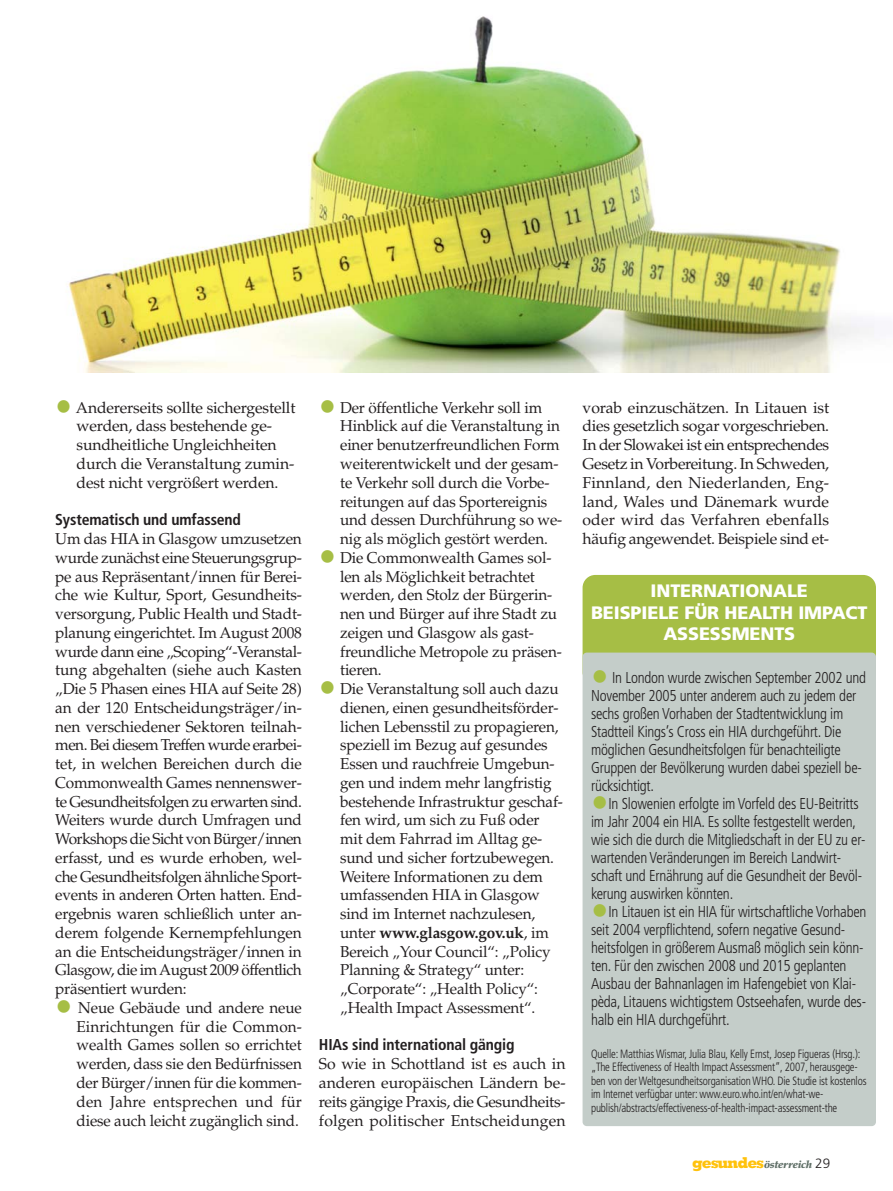
<style>
.page{position:relative;width:893px;height:1191px;background:#fff}
.page>*{position:absolute;margin:0;border:0;box-sizing:border-box;transform-origin:0 0}
.t1{font:900 18px/21.6px "Frutiger";letter-spacing:-.005em;color:#fff;text-align:center}
.t2{font:15.75px/18.8px "Palatino";letter-spacing:-.01em;color:#231f20}
.t3{font:300 condensed 15.75px/18px "Frutiger";letter-spacing:-.015em;color:#231f20;scale:.95 1}
.t4{font:700 condensed 15.75px "Frutiger";letter-spacing:-.01em;color:#231f20}
.t5{font:300 condensed 12px/13.5px "Frutiger";letter-spacing:-.015em;color:#231f20;scale:.92 1}
.t6{font:italic 900 10.5px "Palatino";letter-spacing:-.02em;color:#5e6e66}
.s1{font-family:"Frutiger";font-weight:300;font-stretch:condensed;font-size:36px;color:#a6be45}
.s2{font-weight:700}
.s3{font-size:36px;color:#a6be45}
.s4{font-family:"Memphis";font-weight:800;font-style:normal;font-size:15px;color:#ffc20d}
.s5{font-family:"Frutiger";font-weight:300;font-style:normal;font-size:13.5px;color:#231f20}
</style>
<div class="page">
<img style="left:68px;top:16px;width:806px;height:356px">
<div style="left:583px;top:575px;width:293px;height:110px;background:#a6be45;border-radius:13px"></div>
<div style="left:583px;top:652px;width:293px;height:474px;background:#c4cdc9;border-radius:4px"></div>
<p class="t2" style="left:77px;top:400px;width:220px;text-indent:-21px"><span class="s1">•</span> Andererseits sollte sichergestellt werden, dass bestehende ge&shy;sundheitliche Ungleichheiten durch die Veranstaltung zumin&shy;dest nicht vergrößert werden.</p>
<p class="t4" style="left:55px;top:513px;width:187px">Systematisch und umfassend</p>
<p class="t2" style="left:55px;top:531px;width:248px;text-align:justify">Um das HIA in Glasgow umzusetzen wurde zunächst eine Steuerungsgrup&shy;pe aus Repräsentant/innen für Berei&shy;che wie Kultur, Sport, Gesundheits&shy;versorgung, Public Health und Stadt&shy;planung eingerichtet. Im August 2008 wurde dann eine „Scoping“-Veranstal&shy;tung abgehalten (siehe auch Kasten „Die 5 Phasen eines HIA auf Seite 28) an der 120 Entscheidungsträger/in&shy;nen verschiedener Sektoren teilnah&shy;men. Bei diesem Treffen wurde erarbei&shy;tet, in welchen Bereichen durch die Commonwealth Games nennenswer&shy;te Gesundheitsfolgen zu erwarten sind.<br>Weiters wurde durch Umfragen und Workshops die Sicht von Bürger/innen erfasst, und es wurde erhoben, wel&shy;che Gesundheitsfolgen ähnliche Sport&shy;events in anderen Orten hatten. End&shy;ergebnis waren schließlich unter an&shy;derem folgende Kernempfehlungen an die Entscheidungsträger/innen in Glasgow, die im August 2009 öffentlich präsentiert wurden:</p>
<p class="t2" style="left:77px;top:1000px;width:227px;text-align:justify;text-indent:-21px"><span class="s1">•</span> Neue Gebäude und andere neue Einrichtungen für die Common&shy;wealth Games sollen so errichtet werden, dass sie den Bedürfnissen der Bürger/innen für die kommen&shy;den Jahre entsprechen und für diese auch leicht zugänglich sind.</p>
<p class="t2" style="left:340px;top:400px;width:224px;text-indent:-21px"><span class="s1">•</span> Der öffentliche Verkehr soll im<br>Hinblick auf die Veranstaltung in einer benutzerfreundlichen Form weiterentwickelt und der gesam&shy;te Verkehr soll durch die Vorbe&shy;reitungen auf das Sportereignis und dessen Durchführung so we&shy;nig als möglich gestört werden.</p>
<p class="t2" style="left:340px;top:550px;width:223px;text-indent:-21px"><span class="s1">•</span> Die Commonwealth Games sol&shy;len als Möglichkeit betrachtet werden, den Stolz der Bürgerin&shy;nen und Bürger auf ihre Stadt zu zeigen und Glasgow als gast&shy;freundliche Metropole zu präsen&shy;tieren.</p>
<p class="t2" style="left:340px;top:681px;width:224px;text-indent:-21px"><span class="s1">•</span> Die Veranstaltung soll auch dazu dienen, einen gesundheitsförder&shy;lichen Lebensstil zu propagieren, speziell im Bezug auf gesundes<br>Essen und rauchfreie Umgebun&shy;gen und indem mehr langfristig bestehende Infrastruktur geschaf&shy;fen wird, um sich zu Fuß oder mit dem Fahrrad im Alltag ge&shy;sund und sicher fortzubewegen.<br>Weitere Informationen zu dem umfassenden HIA in Glasgow sind im Internet nachzulesen, unter <span class="s2">www.glasgow.gov.uk</span>, im<br>Bereich „Your Council“: „Policy<br>Planning &amp; Strategy“ unter: „Corporate“: „Health Policy“: „Health Impact Assessment“.</p>
<p class="t4" style="left:319px;top:1038px;width:197px">HIAs sind international gängig</p>
<p class="t2" style="left:319px;top:1056px;width:248px;text-align:justify">So wie in Schottland ist es auch in anderen europäischen Ländern be&shy;reits gängige Praxis, die Gesundheits&shy;folgen politischer Entscheidungen</p>
<p class="t2" style="left:583px;top:400px;width:248px;text-align:justify">vorab einzuschätzen. In Litauen ist dies gesetzlich sogar vorgeschrieben.<br>In der Slowakei ist ein entsprechendes Gesetz in Vorbereitung. In Schweden, Finnland, den Niederlanden, Eng&shy;land, Wales und Dänemark wurde oder wird das Verfahren ebenfalls häufig angewendet. Beispiele sind et-</p>
<p class="t1" style="left:591px;top:581px;width:278px">INTERNATIONALE<br>BEISPIELE FÜR HEALTH IMPACT<br>ASSESSMENTS</p>
<p class="t3" style="left:591px;top:670px;width:291px"><span class="s3">•</span> In London wurde zwischen September 2002 und November 2005 unter anderem auch zu jedem der sechs großen Vorhaben der Stadtentwicklung im Stadtteil Kings’s Cross ein HIA durchgeführt. Die möglichen Gesundheitsfolgen für benachteiligte Gruppen der Bevölkerung wurden dabei speziell be&shy;rücksichtigt.</p>
<p class="t3" style="left:591px;top:796px;width:291px"><span class="s3">•</span>In Slowenien erfolgte im Vorfeld des EU-Beitritts im Jahr 2004 ein HIA. Es sollte festgestellt werden, wie sich die durch die Mitgliedschaft in der EU zu er&shy;wartenden Veränderungen im Bereich Landwirt&shy;schaft und Ernährung auf die Gesundheit der Bevöl&shy;kerung auswirken könnten.</p>
<p class="t3" style="left:591px;top:904px;width:291px"><span class="s3">•</span>In Litauen ist ein HIA für wirtschaftliche Vorhaben seit 2004 verpflichtend, sofern negative Gesund&shy;heitsfolgen in größerem Ausmaß möglich sein könn&shy;ten. Für den zwischen 2008 und 2015 geplanten Ausbau der Bahnanlagen im Hafengebiet von Klai&shy;pèda, Litauens wichtigstem Ostseehafen, wurde des&shy;halb ein HIA durchgeführt.</p>
<p class="t5" style="left:591px;top:1047px;width:301px">Quelle: Matthias Wismar, Julia Blau, Kelly Ernst, Josep Figueras (Hrsg.): „The Effectiveness of Health Impact Assessment“, 2007, herausgege&shy;ben von der Weltgesundheitsorganisation WHO. Die Studie ist kostenlos im Internet verfügbar unter: www.euro.who.int/en/what-we&shy;publish/abstracts/effectiveness-of-health-impact-assessment-the</p>
<p class="t6" style="left:692px;top:1160px;width:140px"><span class="s4">gesundes</span>österreich <span class="s5">29</span></p>
</div>
